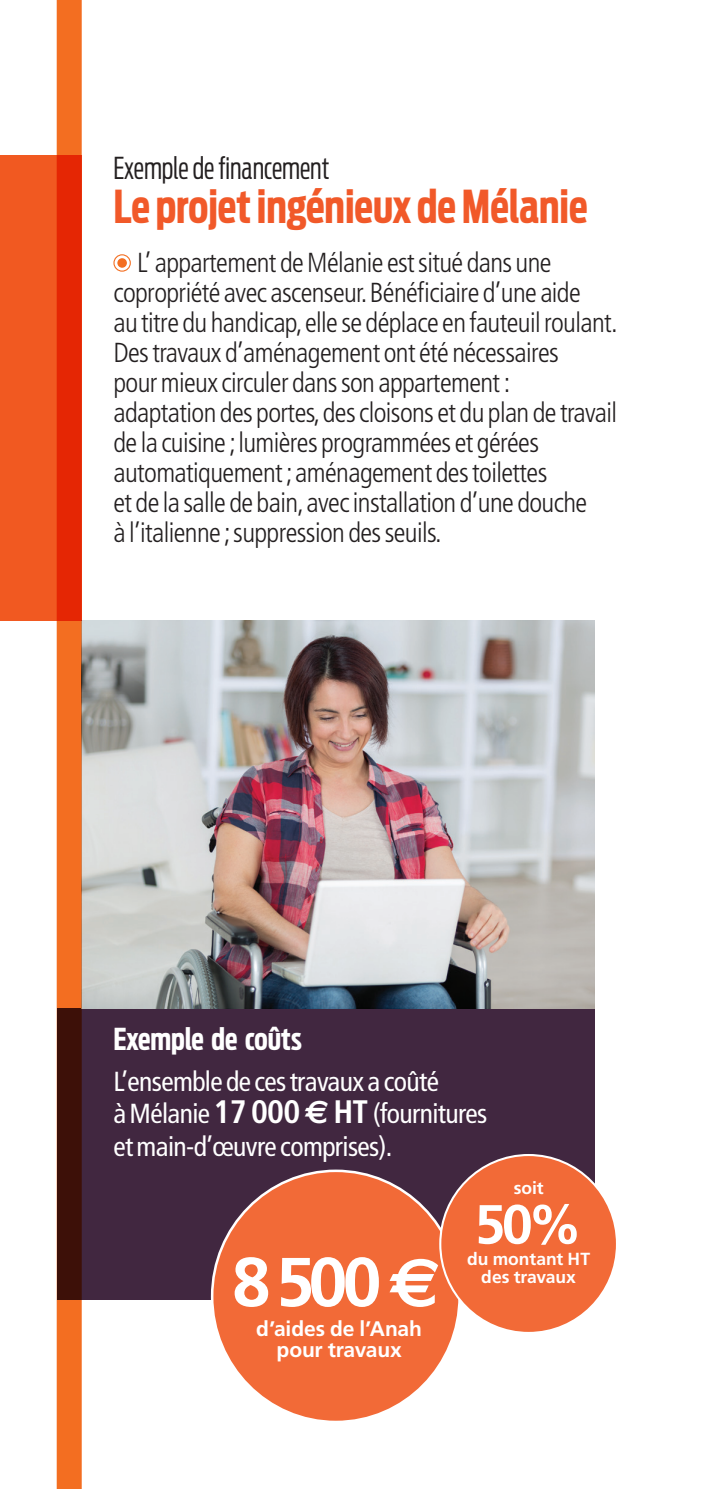
<style>
.page{position:relative;width:709px;height:1489px;background:#fff}
.page>*{position:absolute;margin:0;border:0;box-sizing:border-box;transform-origin:0 0}
.t1{font:700 69px "Frutiger LT Std";color:#fff}
.t2{font:700 55px "Frutiger LT Std";color:#fff}
.t3{font:700 extra-condensed 45px "Antenna";color:#f15929}
.t4{font:300 extra-condensed 30px "Antenna";color:#231f20}
.t5{font:700 extra-condensed 30px "Antenna";color:#fff}
.t6{font:300 condensed 27.5px/30px "Frutiger LT Std";letter-spacing:-.02em;color:#231f20}
.t7{font:condensed 27.5px/32.5px "Frutiger LT Std";letter-spacing:-.02em;color:#fff}
.t8{font:700 21px/21.5px "Frutiger LT Std";letter-spacing:-.01em;color:#fff;text-align:center}
.t9{font:700 17.5px/17.5px "Frutiger LT Std";color:#fff;text-align:center}
.s1{font-weight:700;font-size:32.5px}
.s2{font-family:"Euro Sans";font-weight:700;font-stretch:normal;font-size:32.5px}
.s3{font-family:"Euro Sans"}
</style>
<div class="page">
<div style="left:57px;top:1008px;width:537px;height:291px;background:#412740"></div>
<img style="left:82px;top:620px;width:512px;height:388px">
<div style="left:0;top:155px;width:82px;height:465px;background:#f15921"></div>
<div style="left:117px;top:258px;width:10px;height:10px;background:#f36e21;border-radius:50%"></div>
<div style="left:113px;top:254px;width:18px;height:18px;border:1px solid #f36e21;border-radius:50%"></div>
<svg style="left:57px;top:0;width:25px;height:1488px;background:#ca4514"></svg>
<div style="left:212px;top:1170px;width:247px;height:251px;background:#f26a37;border-radius:50%"></div>
<div style="left:440px;top:1154px;width:177px;height:178px;background:#f26a37;border-radius:50%"></div>
<p class="t4" style="left:113px;top:149px;width:217px">Exemple de financement</p>
<h3 class="t3" style="left:113px;top:177px;width:475px">Le projet ingénieux de Mélanie</h3>
<p class="t6" style="left:113px;top:247px;width:506px;text-indent:24px">L’ appartement de Mélanie est situé dans une copropriété avec ascenseur. Bénéficiaire d’une aide<br>au titre du handicap, elle se déplace en fauteuil roulant.<br>Des travaux d’aménagement ont été nécessaires<br>pour mieux circuler dans son appartement : adaptation des portes, des cloisons et du plan de travail de la cuisine ; lumières programmées et gérées automatiquement ; aménagement des toilettes<br>et de la salle de bain, avec installation d’une douche<br>à l’italienne ; suppression des seuils.</p>
<p class="t5" style="left:113px;top:1019px;width:190px">Exemple de coûts</p>
<p class="t7" style="left:113px;top:1064px;width:375px">L’ensemble de ces travaux a coûté<br>à Mélanie <span class="s1">17 000</span> <span class="s2">e</span> <span class="s1">HT</span> (fournitures et main-d’œuvre comprises).</p>
<p class="t9" style="left:513px;top:1179px;width:31px">soit</p>
<h1 class="t1" style="left:232px;top:1241px;width:210px">8 500 <span class="s3">e</span></h1>
<p class="t8" style="left:256px;top:1317px;width:167px">d’aides de l’Anah pour travaux</p>
<h2 class="t2" style="left:475px;top:1191px;width:109px">50%</h2>
<p class="t9" style="left:467px;top:1250px;width:124px">du montant HT des travaux</p>
</div>
